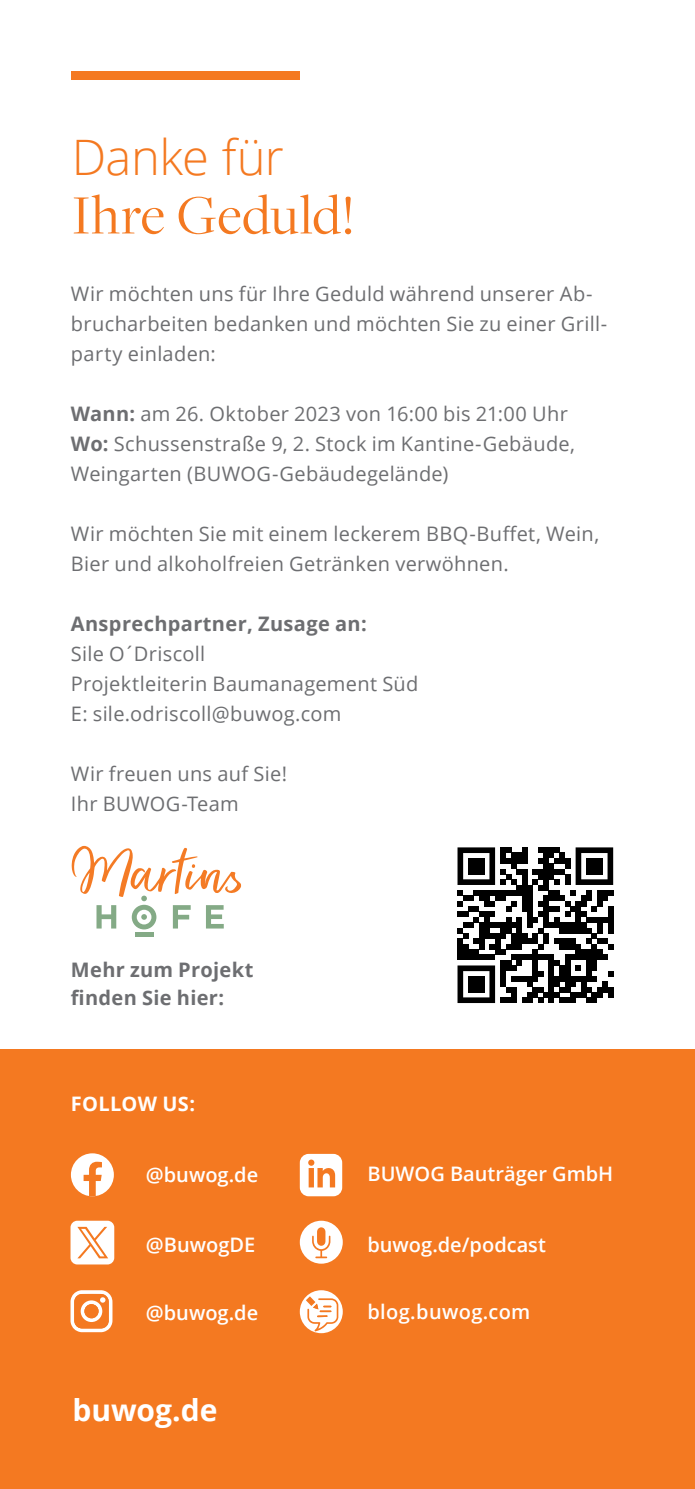
<style>
.page{position:relative;width:695px;height:1489px;background:#fff}
.page>*{position:absolute;margin:0;border:0;box-sizing:border-box;transform-origin:0 0}
.t1{font:57.5px "Freight Disp Pro";letter-spacing:.01em;color:#f47921}
.t2{font:300 48.75px "Open Sans";letter-spacing:-.01em;color:#f47921}
.t3{font:700 30px "Open Sans";color:#fff}
.t4{font:20px/30px "Open Sans";letter-spacing:.015em;color:#6d6e71}
.t5{font:600 20px "Open Sans";color:#fff}
.t6{font:700 20px/27.5px "Open Sans";letter-spacing:.02em;color:#6d6e71}
.t7{font:700 20px "Open Sans";letter-spacing:.015em;color:#fff}
.s1{font-weight:700}
</style>
<div class="page">
<div style="left:71px;top:71px;width:229px;height:8px;background:#f47921"></div>
<svg style="left:457px;top:847px;width:156px;height:156px"></svg>
<div style="left:468px;top:858px;width:16px;height:16px;background:#000"></div>
<div style="left:586px;top:858px;width:16px;height:16px;background:#000"></div>
<div style="left:468px;top:976px;width:16px;height:16px;background:#000"></div>
<div style="left:0;top:1049px;width:694px;height:439px;background:#f47921"></div>
<svg style="left:70px;top:1290px;width:42px;height:41px"></svg>
<div style="left:84px;top:1303px;width:15px;height:15px;background:#f47921;border-radius:50%"></div>
<div style="left:71px;top:1153px;width:43px;height:43px;background:#fff;border-radius:50%"></div>
<svg style="left:84px;top:1161px;width:18px;height:35px"></svg>
<div style="left:300px;top:1220px;width:43px;height:43px;background:#fff;border-radius:50%"></div>
<svg style="left:312px;top:1227px;width:19px;height:31px"></svg>
<div style="left:300px;top:1290px;width:43px;height:42px;background:#fff;border-radius:50%"></div>
<svg style="left:306px;top:1296px;width:32px;height:35px"></svg>
<div style="left:70px;top:1220px;width:44px;height:44px;background:#fff;border-radius:7px"></div>
<svg style="left:77px;top:1226px;width:31px;height:32px"></svg>
<svg style="left:300px;top:1153px;width:42px;height:43px"></svg>
<svg style="left:72px;top:845px;width:169px;height:84px"></svg>
<div style="left:135px;top:932px;width:18px;height:5px;background:#84aa86"></div>
<h2 class="t2" style="left:72px;top:137px;width:214px">Danke für</h2>
<h1 class="t1" style="left:72px;top:194px;width:285px">Ihre Geduld!</h1>
<p class="t4" style="left:71px;top:281px;width:538px">Wir möchten uns für Ihre Geduld während unserer Ab&shy;brucharbeiten bedanken und möchten Sie zu einer Grill&shy;party einladen:</p>
<p class="t4" style="left:71px;top:401px;width:505px"><span class="s1">Wann:</span> am 26. Oktober 2023 von 16:00 bis 21:00 Uhr<br><span class="s1">Wo:</span> Schussenstraße 9, 2. Stock im Kantine-Gebäude,<br>Weingarten (BUWOG-Gebäudegelände)</p>
<p class="t4" style="left:71px;top:518px;width:529px">Wir möchten Sie mit einem leckerem BBQ-Buffet, Wein,<br>Bier und alkoholfreien Getränken verwöhnen.</p>
<p class="t6" style="left:71px;top:612px;width:297px">Ansprechpartner, Zusage an:</p>
<p class="t4" style="left:71px;top:641px;width:349px">Sile O´Driscoll<br>Projektleiterin Baumanagement Süd<br>E: sile.odriscoll@buwog.com</p>
<p class="t4" style="left:71px;top:761px;width:217px">Wir freuen uns auf Sie!<br>Ihr BUWOG-Team</p>
<p class="t6" style="left:71px;top:958px;width:184px">Mehr zum Projekt finden Sie hier:</p>
<p class="t7" style="left:71px;top:1089px;width:126px">FOLLOW US:</p>
<p class="t5" style="left:146px;top:1166px;width:114px">@buwog.de</p>
<p class="t5" style="left:146px;top:1236px;width:111px">@BuwogDE</p>
<p class="t5" style="left:146px;top:1304px;width:114px">@buwog.de</p>
<h3 class="t3" style="left:72px;top:1397px;width:146px">buwog.de</h3>
<p class="t5" style="left:367px;top:1165px;width:247px">BUWOG Bauträger GmbH</p>
<p class="t5" style="left:367px;top:1236px;width:180px">buwog.de/podcast</p>
<p class="t5" style="left:367px;top:1303px;width:164px">blog.buwog.com</p>
</div>
